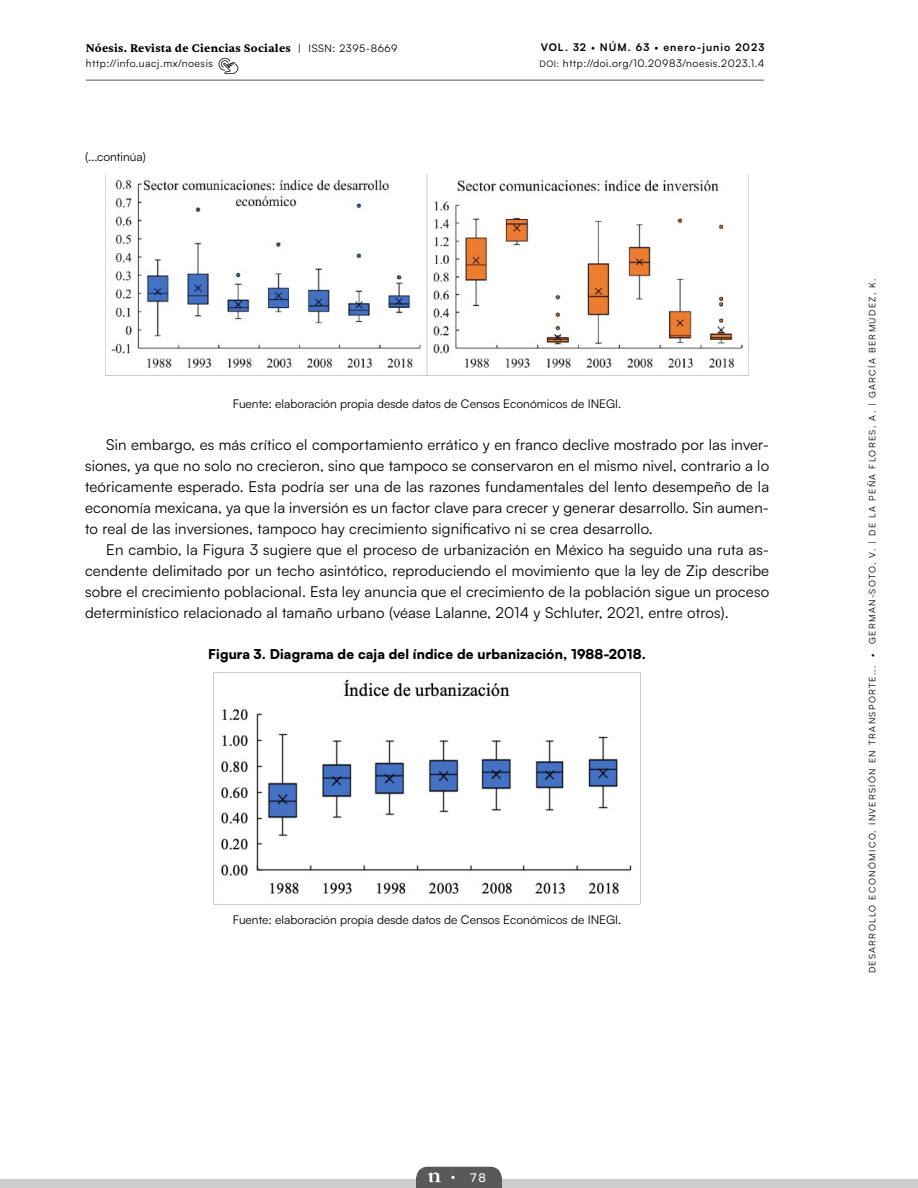
<style>
.page{position:relative;width:918px;height:1188px;background:#fff}
.page>*{position:absolute;margin:0;border:0;box-sizing:border-box;transform-origin:0 0}
.t1{font:15px/21px "Satoshi";letter-spacing:.01em;color:#000;text-align:justify}
.t2{font:900 13.5px "Satoshi";letter-spacing:.01em;color:#000}
.t3{font:12px "Satoshi";color:#000}
.t4{font:500 12px "Satoshi";color:#fff}
.t5{font:700 11.25px "Sentient";letter-spacing:.02em;color:#000}
.t6{font:10.5px "Satoshi";letter-spacing:.05em;color:#000}
.t7{font:700 10.5px "Satoshi";letter-spacing:.1em;color:#000}
.t8{font:9px "Satoshi";letter-spacing:.15em;color:#000}
.s1{font-weight:400}
.s2{font-family:"Satoshi";font-weight:400;font-size:10.5px}
.s3{font-size:9px}
</style>
<div class="page">
<div style="left:0;top:1179px;width:918px;height:9px;background:#ccc"></div>
<div style="left:416px;top:1167px;width:86px;height:21px;background:#58595b;border-radius:11px"></div>
<div style="left:416px;top:1177px;width:86px;height:11px;background:#58595b"></div>
<svg style="left:428px;top:1173px;width:13px;height:9px"></svg>
<svg style="left:451px;top:1176px;width:4px;height:3px"></svg>
<hr style="left:86px;top:80px;width:678px;height:1px;background:#58595b">
<svg style="left:219px;top:58px;width:19px;height:16px"></svg>
<img style="left:106px;top:174px;width:643px;height:202px">
<img style="left:214px;top:672px;width:427px;height:232px">
<p class="t7" style="left:541px;top:40px;width:225px">VOL. 32 <span class="s1">•</span> NÚM. 63 <span class="s1">•</span> enero-junio 2023</p>
<p class="t5" style="left:86px;top:41px;width:313px">Nóesis. Revista de Ciencias Sociales <span class="s2">| ISSN: 2395-8669</span></p>
<p class="t6" style="left:86px;top:56px;width:129px">http://info.uacj.mx/noesis</p>
<p class="t6" style="left:540px;top:56px;width:226px"><span class="s3">DOI:</span> http://doi.org/10.20983/noesis.2023.1.4</p>
<p class="t3" style="left:85px;top:149px;width:62px">(...continúa)</p>
<p class="t3" style="left:233px;top:396px;width:390px">Fuente: elaboración propia desde datos de Censos Económicos de INEGI.</p>
<p class="t1" style="left:85px;top:434px;width:686px;text-indent:21px">Sin embargo, es más crítico el comportamiento errático y en franco declive mostrado por las inver&shy;siones, ya que no solo no crecieron, sino que tampoco se conservaron en el mismo nivel, contrario a lo teóricamente esperado. Esta podría ser una de las razones fundamentales del lento desempeño de la economía mexicana, ya que la inversión es un factor clave para crecer y generar desarrollo. Sin aumen&shy;to real de las inversiones, tampoco hay crecimiento significativo ni se crea desarrollo.</p>
<p class="t1" style="left:85px;top:539px;width:686px;text-indent:21px">En cambio, la Figura 3 sugiere que el proceso de urbanización en México ha seguido una ruta as&shy;cendente delimitado por un techo asintótico, reproduciendo el movimiento que la ley de Zip describe sobre el crecimiento poblacional. Esta ley anuncia que el crecimiento de la población sigue un proceso determinístico relacionado al tamaño urbano (véase Lalanne, 2014 y Schluter, 2021, entre otros).</p>
<p class="t2" style="left:208px;top:644px;width:439px">Figura 3. Diagrama de caja del índice de urbanización, 1988-2018.</p>
<p class="t3" style="left:233px;top:912px;width:390px">Fuente: elaboración propia desde datos de Censos Económicos de INEGI.</p>
<p class="t4" style="left:470px;top:1169px;width:18px">78</p>
<p class="t8" style="left:866px;top:973px;width:697px;rotate:-90deg">DESARROLLO ECONÓMICO, INVERSIÓN EN TRANSPORTE... • GERMAN-SOTO, V. | DE LA PEÑA FLORES, A. | GARCÍA BERMÚDEZ, K.</p>
</div>
